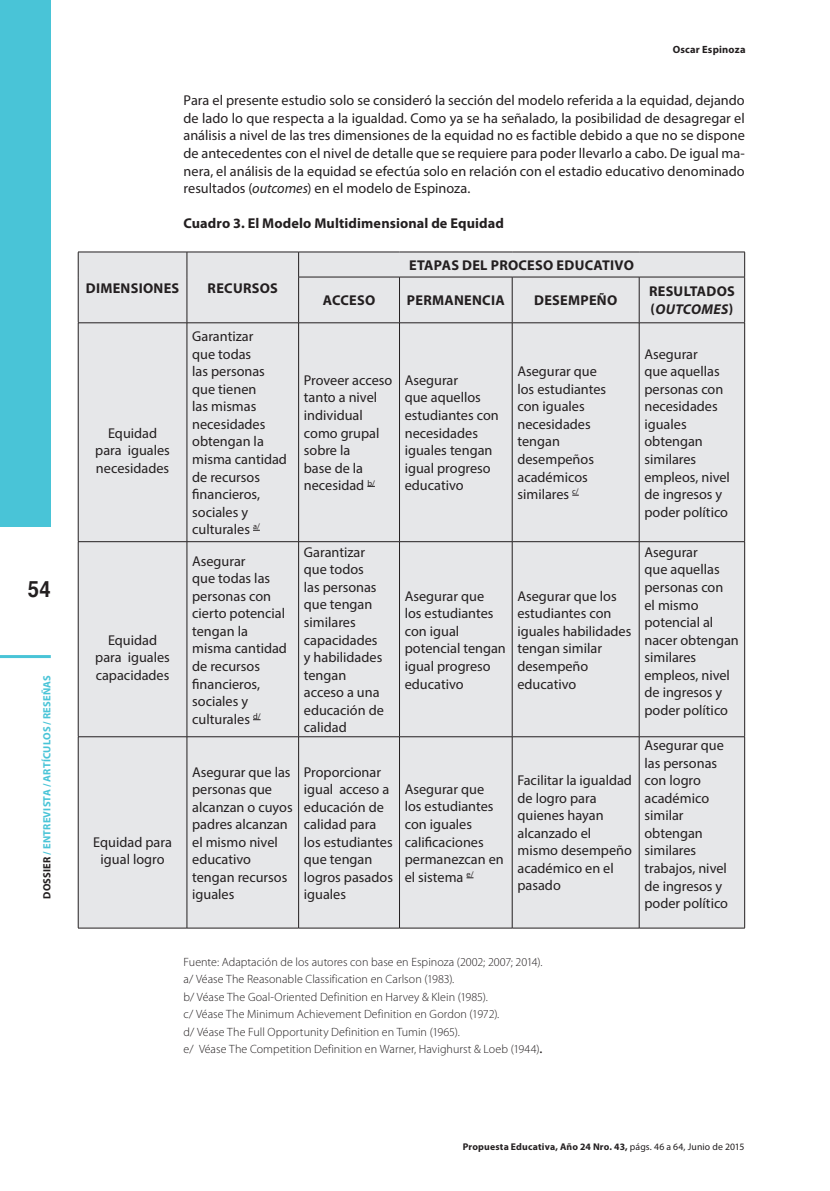
<style>
.page{position:relative;width:830px;height:1191px;background:#fff}
.page>*{position:absolute;margin:0;border:0;box-sizing:border-box;transform-origin:0 0}
.t1{font:700 22.5px "Helvetica";color:#231f20;scale:.9 1}
.t2{font:14.25px/17.5px "Myriad Pro";color:#231f20}
.t3{font:700 14.25px/17.5px "Myriad Pro";letter-spacing:.02em;color:#231f20}
.t4{font:300 12px/17.5px "Myriad Pro";letter-spacing:.005em;color:#231f20}
.t5{font:700 10.5px "Myriad Pro";letter-spacing:.015em;color:#49c4d7}
.t6{font:700 10.5px "Myriad Pro";letter-spacing:.02em;color:#231f20}
.t7{font:700 9.75px "Myriad Pro";letter-spacing:.02em;color:#231f20}
.s1{color:#231f20}
.s2{font-style:italic}
.s3{font-weight:400;font-size:14.25px}
.s4{font-weight:400}
</style>
<div class="page">
<div style="left:0;top:0;width:51px;height:527px;background:#49c4d7"></div>
<hr style="left:0;top:655px;width:51px;height:3px;background:#49c4d7">
<div style="left:79px;top:253px;width:665px;height:674px;background:#e6e7e9"></div>
<hr style="left:78px;top:252px;width:109px;height:1px;background:#231f20">
<svg style="left:78px;top:252px;width:1px;height:25px"></svg>
<hr style="left:187px;top:252px;width:111px;height:1px;background:#231f20">
<svg style="left:186px;top:252px;width:1px;height:25px"></svg>
<hr style="left:298px;top:252px;width:101px;height:1px;background:#231f20">
<svg style="left:298px;top:252px;width:1px;height:25px"></svg>
<hr style="left:399px;top:252px;width:113px;height:1px;background:#231f20">
<hr style="left:512px;top:252px;width:127px;height:1px;background:#231f20">
<hr style="left:639px;top:252px;width:105px;height:1px;background:#231f20">
<svg style="left:744px;top:252px;width:1px;height:25px"></svg>
<hr style="left:78px;top:277px;width:1px;height:46px;background:#231f20">
<hr style="left:186px;top:277px;width:1px;height:46px;background:#231f20">
<hr style="left:298px;top:277px;width:101px;height:1px;background:#231f20">
<hr style="left:298px;top:277px;width:1px;height:46px;background:#231f20">
<hr style="left:399px;top:277px;width:113px;height:1px;background:#231f20">
<hr style="left:399px;top:277px;width:1px;height:46px;background:#231f20">
<hr style="left:512px;top:277px;width:127px;height:1px;background:#231f20">
<hr style="left:511px;top:277px;width:1px;height:46px;background:#231f20">
<hr style="left:639px;top:277px;width:105px;height:1px;background:#231f20">
<hr style="left:638px;top:277px;width:1px;height:46px;background:#231f20">
<hr style="left:744px;top:277px;width:1px;height:46px;background:#231f20">
<hr style="left:78px;top:322px;width:109px;height:1px;background:#231f20">
<hr style="left:78px;top:323px;width:1px;height:218px;background:#231f20">
<hr style="left:187px;top:322px;width:111px;height:1px;background:#231f20">
<hr style="left:186px;top:323px;width:1px;height:218px;background:#231f20">
<hr style="left:298px;top:322px;width:101px;height:1px;background:#231f20">
<hr style="left:298px;top:323px;width:1px;height:218px;background:#231f20">
<hr style="left:399px;top:322px;width:113px;height:1px;background:#231f20">
<hr style="left:399px;top:323px;width:1px;height:218px;background:#231f20">
<hr style="left:512px;top:322px;width:127px;height:1px;background:#231f20">
<hr style="left:511px;top:323px;width:1px;height:218px;background:#231f20">
<hr style="left:639px;top:322px;width:105px;height:1px;background:#231f20">
<hr style="left:638px;top:323px;width:1px;height:218px;background:#231f20">
<hr style="left:744px;top:323px;width:1px;height:218px;background:#231f20">
<hr style="left:78px;top:541px;width:109px;height:1px;background:#231f20">
<hr style="left:78px;top:542px;width:1px;height:194px;background:#231f20">
<hr style="left:187px;top:541px;width:111px;height:1px;background:#231f20">
<hr style="left:186px;top:542px;width:1px;height:194px;background:#231f20">
<hr style="left:298px;top:541px;width:101px;height:1px;background:#231f20">
<hr style="left:298px;top:542px;width:1px;height:194px;background:#231f20">
<hr style="left:399px;top:541px;width:113px;height:1px;background:#231f20">
<hr style="left:399px;top:542px;width:1px;height:194px;background:#231f20">
<hr style="left:512px;top:541px;width:127px;height:1px;background:#231f20">
<hr style="left:511px;top:542px;width:1px;height:194px;background:#231f20">
<hr style="left:639px;top:541px;width:105px;height:1px;background:#231f20">
<hr style="left:638px;top:542px;width:1px;height:194px;background:#231f20">
<hr style="left:744px;top:542px;width:1px;height:194px;background:#231f20">
<hr style="left:78px;top:736px;width:109px;height:1px;background:#231f20">
<hr style="left:78px;top:737px;width:1px;height:191px;background:#231f20">
<hr style="left:187px;top:736px;width:111px;height:1px;background:#231f20">
<hr style="left:186px;top:737px;width:1px;height:191px;background:#231f20">
<hr style="left:298px;top:736px;width:101px;height:1px;background:#231f20">
<hr style="left:298px;top:737px;width:1px;height:191px;background:#231f20">
<hr style="left:399px;top:736px;width:113px;height:1px;background:#231f20">
<hr style="left:399px;top:737px;width:1px;height:191px;background:#231f20">
<hr style="left:512px;top:736px;width:127px;height:1px;background:#231f20">
<hr style="left:511px;top:737px;width:1px;height:191px;background:#231f20">
<hr style="left:639px;top:736px;width:105px;height:1px;background:#231f20">
<hr style="left:638px;top:737px;width:1px;height:191px;background:#231f20">
<hr style="left:744px;top:737px;width:1px;height:191px;background:#231f20">
<hr style="left:78px;top:927px;width:109px;height:1px;background:#231f20">
<hr style="left:187px;top:927px;width:111px;height:1px;background:#231f20">
<hr style="left:298px;top:927px;width:101px;height:1px;background:#231f20">
<hr style="left:399px;top:927px;width:113px;height:1px;background:#231f20">
<hr style="left:512px;top:927px;width:127px;height:1px;background:#231f20">
<hr style="left:639px;top:927px;width:105px;height:1px;background:#231f20">
<h1 class="t1" style="left:28px;top:571px;width:27px">54</h1>
<p class="t5" style="left:40px;top:898px;width:225px;rotate:-90deg"><span class="s1">DOSSIER</span> / ENTREVISTA / ARTÍCULOS / RESEÑAS</p>
<p class="t6" style="left:672px;top:42px;width:74px">Oscar Espinoza</p>
<p class="t2" style="left:183px;top:92px;width:562px;text-align:justify">Para el presente estudio solo se consideró la sección del modelo referida a la equidad, dejando de lado lo que respecta a la igualdad. Como ya se ha señalado, la posibilidad de desagregar el análisis a nivel de las tres dimensiones de la equidad no es factible debido a que no se dispone de antecedentes con el nivel de detalle que se requiere para poder llevarlo a cabo. De igual ma&shy;nera, el análisis de la equidad se efectúa solo en relación con el estadio educativo denominado resultados (<span class="s2">outcomes</span>) en el modelo de Espinoza.</p>
<p class="t3" style="left:183px;top:214px;width:322px">Cuadro 3. El Modelo Multidimensional de Equidad</p>
<p class="t3" style="left:86px;top:279px;width:95px">DIMENSIONES</p>
<p class="t3" style="left:207px;top:279px;width:72px">RECURSOS</p>
<p class="t2" style="left:95px;top:424px;width:76px;text-align:center">Equidad para iguales necesidades</p>
<p class="t2" style="left:192px;top:327px;width:96px">Garantizar<br>que todas<br>las personas que tienen<br>las mismas necesidades obtengan la misma cantidad de recursos financieros, sociales y culturales <sup>a/</sup></p>
<p class="t3" style="left:409px;top:256px;width:226px">ETAPAS DEL PROCESO EDUCATIVO</p>
<p class="t3" style="left:322px;top:291px;width:54px">ACCESO</p>
<p class="t3" style="left:407px;top:291px;width:99px">PERMANENCIA</p>
<p class="t3" style="left:534px;top:291px;width:85px">DESEMPEÑO</p>
<p class="t3" style="left:648px;top:282px;width:87px">RESULTADOS (<span class="s2">OUTCOMES</span>)</p>
<p class="t2" style="left:304px;top:371px;width:90px">Proveer acceso tanto a nivel individual como grupal sobre la<br>base de la necesidad <sup>b/</sup></p>
<p class="t2" style="left:404px;top:371px;width:95px">Asegurar<br>que aquellos estudiantes con necesidades iguales tengan igual progreso educativo</p>
<p class="t2" style="left:517px;top:362px;width:90px">Asegurar que los estudiantes con iguales necesidades tengan desempeños académicos similares <sup>c/</sup></p>
<p class="t2" style="left:644px;top:345px;width:87px">Asegurar<br>que aquellas personas con necesidades iguales obtengan similares empleos, nivel de ingresos y poder político</p>
<p class="t2" style="left:95px;top:631px;width:76px;text-align:center">Equidad para iguales capacidades</p>
<p class="t2" style="left:93px;top:833px;width:80px;text-align:center">Equidad para igual logro</p>
<p class="t2" style="left:192px;top:552px;width:96px">Asegurar<br>que todas las personas con cierto potencial tengan la misma cantidad de recursos financieros, sociales y culturales <sup>d/</sup></p>
<p class="t2" style="left:304px;top:543px;width:81px">Garantizar que todos<br>las personas que tengan similares capacidades y habilidades tengan acceso a una educación de calidad</p>
<p class="t2" style="left:404px;top:587px;width:103px">Asegurar que<br>los estudiantes con igual potencial tengan igual progreso educativo</p>
<p class="t2" style="left:517px;top:587px;width:115px">Asegurar que los estudiantes con iguales habilidades tengan similar desempeño educativo</p>
<p class="t2" style="left:192px;top:762px;width:102px">Asegurar que las personas que alcanzan o cuyos padres alcanzan el mismo nivel educativo tengan recursos iguales</p>
<p class="t2" style="left:304px;top:762px;width:91px">Proporcionar igual acceso a educación de calidad para los estudiantes que tengan logros pasados iguales</p>
<p class="t2" style="left:404px;top:780px;width:100px">Asegurar que los estudiantes con iguales calificaciones permanezcan en el sistema <sup>e/</sup></p>
<p class="t2" style="left:517px;top:771px;width:116px">Facilitar la igualdad de logro para quienes hayan alcanzado el mismo desempeño académico en el pasado</p>
<p class="t2" style="left:644px;top:543px;width:96px">Asegurar<br>que aquellas personas con<br>el mismo potencial al nacer obtengan similares empleos, nivel de ingresos y poder político</p>
<p class="t2" style="left:644px;top:736px;width:85px">Asegurar que las personas con logro académico similar obtengan similares trabajos, nivel de ingresos y poder político</p>
<p class="t4" style="left:183px;top:953px;width:360px">Fuente: Adaptación de los autores con base en Espinoza (2002; 2007; 2014). a/ Véase The Reasonable Classification en Carlson (1983).<br>b/ Véase The Goal-Oriented Definition en Harvey &amp; Klein (1985).<br>c/ Véase The Minimum Achievement Definition en Gordon (1972).<br>d/ Véase The Full Opportunity Definition en Tumin (1965).<br>e/ Véase The Competition Definition en Warner, Havighurst &amp; Loeb (1944)<span class="s3">.</span></p>
<p class="t7" style="left:462px;top:1140px;width:283px">Propuesta Educativa, Año 24 Nro. 43, <span class="s4">págs. 46 a 64, Junio de 2015</span></p>
</div>
